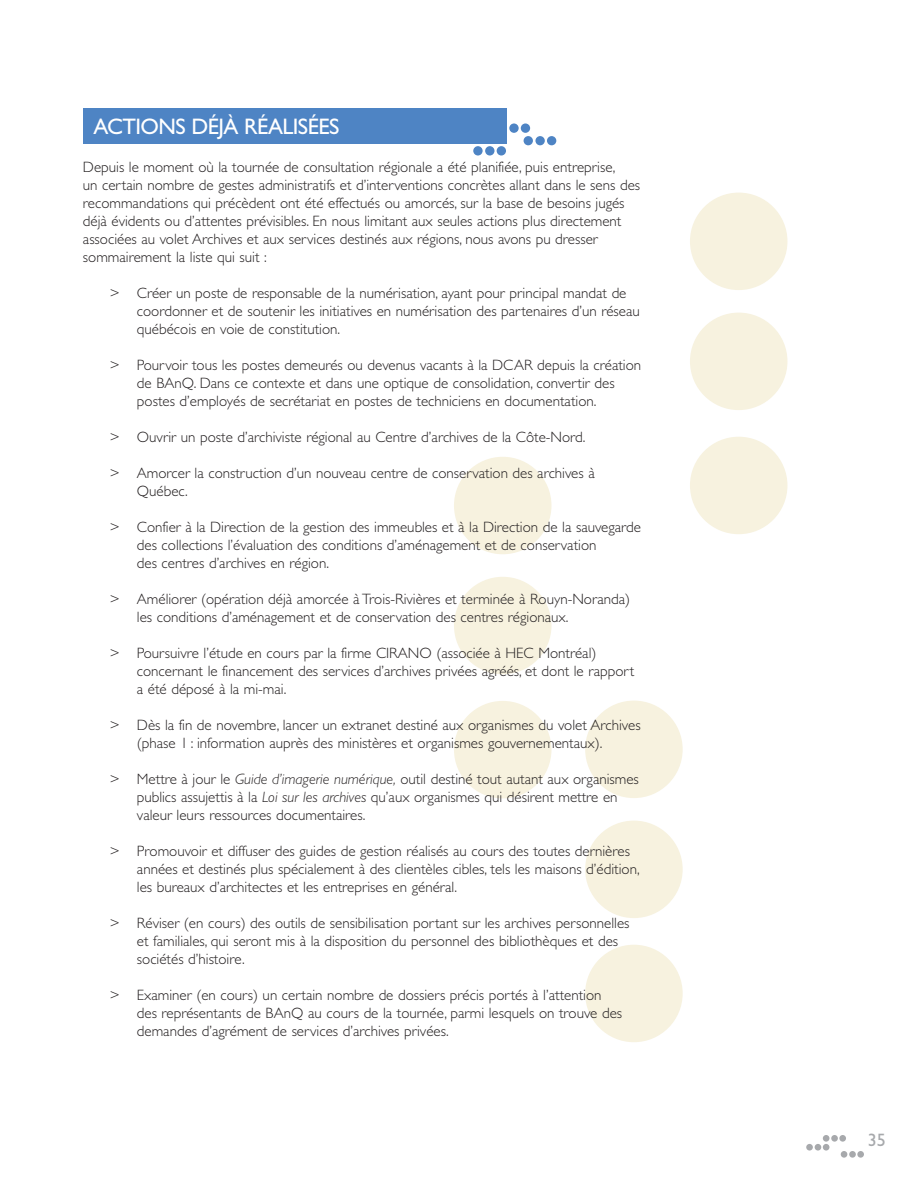
<style>
.page{position:relative;width:918px;height:1188px;background:#fff}
.page>*{position:absolute;margin:0;border:0;box-sizing:border-box;transform-origin:0 0}
.t1{font:22.5px "Gill Sans";letter-spacing:-.025em;color:#fff}
.t2{font:18px "Gill Sans";color:#a7a9ac}
.t3{font:300 15px/18px "Gill Sans";color:#231f20}
.s1{font-style:italic}
</style>
<div class="page">
<div style="left:454px;top:457px;width:97px;height:97px;background:#f7f2df;border-radius:50%"></div>
<div style="left:454px;top:577px;width:97px;height:97px;background:#f7f2df;border-radius:50%"></div>
<div style="left:454px;top:701px;width:97px;height:97px;background:#f7f2df;border-radius:50%"></div>
<div style="left:585px;top:701px;width:98px;height:97px;background:#f7f2df;border-radius:50%"></div>
<div style="left:585px;top:821px;width:98px;height:97px;background:#f7f2df;border-radius:50%"></div>
<div style="left:585px;top:945px;width:98px;height:97px;background:#f7f2df;border-radius:50%"></div>
<div style="left:690px;top:193px;width:97px;height:97px;background:#f7f2df;border-radius:50%"></div>
<div style="left:690px;top:313px;width:97px;height:97px;background:#f7f2df;border-radius:50%"></div>
<div style="left:690px;top:437px;width:97px;height:97px;background:#f7f2df;border-radius:50%"></div>
<div style="left:839px;top:1135px;width:7px;height:7px;background:#a7a9ac;border-radius:50%"></div>
<div style="left:831px;top:1135px;width:7px;height:7px;background:#a7a9ac;border-radius:50%"></div>
<div style="left:823px;top:1135px;width:6px;height:7px;background:#a7a9ac;border-radius:50%"></div>
<div style="left:823px;top:1144px;width:6px;height:7px;background:#a7a9ac;border-radius:50%"></div>
<div style="left:815px;top:1144px;width:6px;height:7px;background:#a7a9ac;border-radius:50%"></div>
<div style="left:806px;top:1144px;width:7px;height:7px;background:#a7a9ac;border-radius:50%"></div>
<div style="left:857px;top:1151px;width:7px;height:7px;background:#a7a9ac;border-radius:50%"></div>
<div style="left:849px;top:1151px;width:7px;height:7px;background:#a7a9ac;border-radius:50%"></div>
<div style="left:841px;top:1151px;width:6px;height:7px;background:#a7a9ac;border-radius:50%"></div>
<div style="left:83px;top:108px;width:423px;height:36px;background:#4e84c4"></div>
<div style="left:521px;top:123px;width:9px;height:10px;background:#4e84c4;border-radius:50%"></div>
<div style="left:509px;top:123px;width:10px;height:10px;background:#4e84c4;border-radius:50%"></div>
<div style="left:497px;top:123px;width:10px;height:10px;background:#4e84c4;border-radius:50%"></div>
<div style="left:547px;top:136px;width:9px;height:9px;background:#4e84c4;border-radius:50%"></div>
<div style="left:535px;top:136px;width:10px;height:9px;background:#4e84c4;border-radius:50%"></div>
<div style="left:524px;top:136px;width:9px;height:9px;background:#4e84c4;border-radius:50%"></div>
<div style="left:497px;top:146px;width:9px;height:10px;background:#4e84c4;border-radius:50%"></div>
<div style="left:485px;top:146px;width:9px;height:10px;background:#4e84c4;border-radius:50%"></div>
<div style="left:473px;top:146px;width:10px;height:10px;background:#4e84c4;border-radius:50%"></div>
<h1 class="t1" style="left:93px;top:118px;width:247px">ACTIONS DÉJÀ RÉALISÉES</h1>
<p class="t3" style="left:83px;top:160px;width:559px">Depuis le moment où la tournée de consultation régionale a été planifiée, puis entreprise,<br>un certain nombre de gestes administratifs et d’interventions concrètes allant dans le sens des recommandations qui précèdent ont été effectués ou amorcés, sur la base de besoins jugés déjà évidents ou d’attentes prévisibles. En nous limitant aux seules actions plus directement associées au volet Archives et aux services destinés aux régions, nous avons pu dresser sommairement la liste qui suit :</p>
<p class="t3" style="left:137px;top:286px;width:504px;text-indent:-27px">&gt; Créer un poste de responsable de la numérisation, ayant pour principal mandat de coordonner et de soutenir les initiatives en numérisation des partenaires d’un réseau québécois en voie de constitution.</p>
<p class="t3" style="left:137px;top:358px;width:506px;text-indent:-27px">&gt; Pourvoir tous les postes demeurés ou devenus vacants à la DCAR depuis la création de BAnQ. Dans ce contexte et dans une optique de consolidation, convertir des postes d’employés de secrétariat en postes de techniciens en documentation.</p>
<p class="t3" style="left:110px;top:430px;width:477px">&gt; Ouvrir un poste d’archiviste régional au Centre d’archives de la Côte-Nord.</p>
<p class="t3" style="left:137px;top:466px;width:459px;text-indent:-27px">&gt; Amorcer la construction d’un nouveau centre de conservation des archives à<br>Québec.</p>
<p class="t3" style="left:137px;top:520px;width:506px;text-indent:-27px">&gt; Confier à la Direction de la gestion des immeubles et à la Direction de la sauvegarde des collections l’évaluation des conditions d’aménagement et de conservation<br>des centres d’archives en région.</p>
<p class="t3" style="left:137px;top:592px;width:495px;text-indent:-27px">&gt; Améliorer (opération déjà amorcée à Trois-Rivières et terminée à Rouyn-Noranda) les conditions d’aménagement et de conservation des centres régionaux.</p>
<p class="t3" style="left:137px;top:646px;width:499px;text-indent:-27px">&gt; Poursuivre l’étude en cours par la firme CIRANO (associée à HEC Montréal) concernant le financement des services d’archives privées agréés, et dont le rapport a été déposé à la mi-mai.</p>
<p class="t3" style="left:137px;top:718px;width:505px;text-indent:-27px">&gt; Dès la fin de novembre, lancer un extranet destiné aux organismes du volet Archives (phase 1 : information auprès des ministères et organismes gouvernementaux).</p>
<p class="t3" style="left:137px;top:772px;width:504px;text-indent:-27px">&gt; Mettre à jour le <span class="s1">Guide d’imagerie numérique,</span> outil destiné tout autant aux organismes publics assujettis à la <span class="s1">Loi sur les archives</span> qu’aux organismes qui désirent mettre en valeur leurs ressources documentaires.</p>
<p class="t3" style="left:137px;top:844px;width:504px;text-indent:-27px">&gt; Promouvoir et diffuser des guides de gestion réalisés au cours des toutes dernières années et destinés plus spécialement à des clientèles cibles, tels les maisons d’édition, les bureaux d’architectes et les entreprises en général.</p>
<p class="t3" style="left:137px;top:916px;width:494px;text-indent:-27px">&gt; Réviser (en cours) des outils de sensibilisation portant sur les archives personnelles et familiales, qui seront mis à la disposition du personnel des bibliothèques et des sociétés d’histoire.</p>
<p class="t3" style="left:137px;top:988px;width:487px;text-indent:-27px">&gt; Examiner (en cours) un certain nombre de dossiers précis portés à l’attention des représentants de BAnQ au cours de la tournée, parmi lesquels on trouve des demandes d’agrément de services d’archives privées.</p>
<p class="t2" style="left:868px;top:1134px;width:19px">35</p>
</div>
